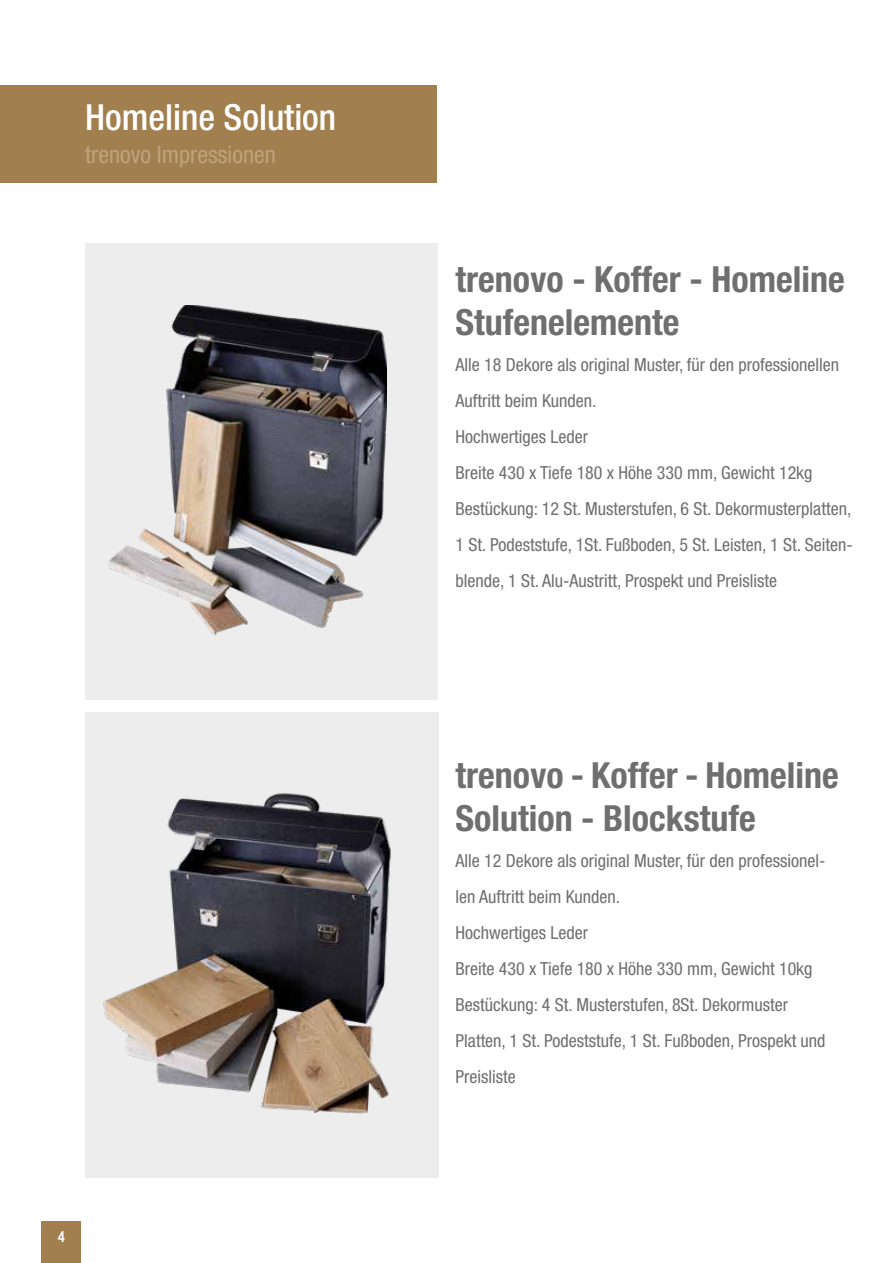
<style>
.page{position:relative;width:893px;height:1263px;background:#fff}
.page>*{position:absolute;margin:0;border:0;box-sizing:border-box;transform-origin:0 0}
.t1{font:700 condensed 36px/43.2px "Helvetica Neue LT Pro";color:#706f6f}
.t2{font:500 condensed 36px "Helvetica Neue LT Pro";color:#fff}
.t3{font:condensed 24px "Helvetica Neue LT Pro";color:#c0a37d}
.t4{font:condensed 18px/36px "Helvetica Neue LT Pro";color:#706f6f}
.t5{font:condensed 15px "Helvetica Neue LT Pro";color:#fff}
</style>
<div class="page">
<div style="left:42px;top:1221px;width:39px;height:42px;background:#a27f4e"></div>
<div style="left:85px;top:713px;width:354px;height:465px;background:#ededed"></div>
<div style="left:85px;top:243px;width:353px;height:457px;background:#ededed"></div>
<img style="left:108px;top:305px;width:278px;height:331px">
<img style="left:103px;top:793px;width:288px;height:321px">
<div style="left:0;top:85px;width:436px;height:97px;background:#a27f4e"></div>
<h1 class="t2" style="left:85px;top:95px;width:253px">Homeline Solution</h1>
<h2 class="t3" style="left:85px;top:140px;width:192px">trenovo Impressionen</h2>
<p class="t5" style="left:58px;top:1227px;width:9px">4</p>
<h1 class="t1" style="left:455px;top:257px;width:391px">trenovo - Koffer - Homeline<br>Stufenelemente</h1>
<p class="t4" style="left:455px;top:346px;width:399px">Alle 18 Dekore als original Muster, für den professionellen Auftritt beim Kunden.<br>Hochwertiges Leder<br>Breite 430 x Tiefe 180 x Höhe 330 mm, Gewicht 12kg Bestückung: 12 St. Musterstufen, 6 St. Dekormusterplatten, 1 St. Podeststufe, 1St. Fußboden, 5 St. Leisten, 1 St. Seiten&shy;blende, 1 St. Alu-Austritt, Prospekt und Preisliste</p>
<h1 class="t1" style="left:455px;top:753px;width:385px">trenovo - Koffer - Homeline<br>Solution - Blockstufe</h1>
<p class="t4" style="left:455px;top:843px;width:372px">Alle 12 Dekore als original Muster, für den professionel&shy;len Auftritt beim Kunden.<br>Hochwertiges Leder<br>Breite 430 x Tiefe 180 x Höhe 330 mm, Gewicht 10kg Bestückung: 4 St. Musterstufen, 8St. Dekormuster Platten, 1 St. Podeststufe, 1 St. Fußboden, Prospekt und Preisliste</p>
</div>
